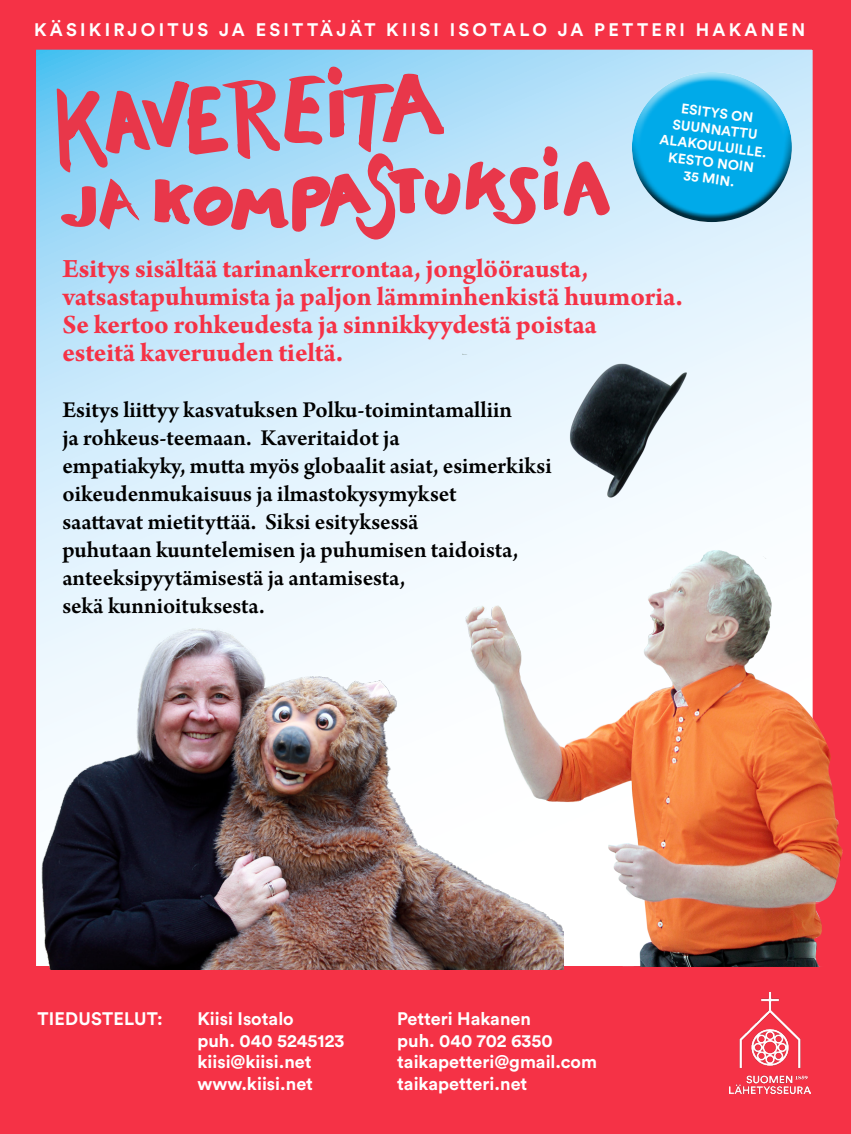
<style>
.page{position:relative;width:851px;height:1134px;background:#fff}
.page>*{position:absolute;margin:0;border:0;box-sizing:border-box;transform-origin:0 0}
.t1{font:700 28px/28px "Arno Pro";letter-spacing:-.005em;color:#f53246}
.t2{font:600 24px/28px "Arno Pro";letter-spacing:-.005em;color:#000}
.t3{font:700 18px/21.6px "Circular Std";color:#fff}
.t4{font:700 18px "Circular Std";letter-spacing:.18em;color:#fff}
.t5{font:700 13.8px/16.4px "Circular Std";color:#fff;text-align:center}
</style>
<div class="page">
<svg style="left:0;top:0;width:850px;height:558px;background:#cbb7cc"></svg>
<div style="left:0;top:966px;width:850px;height:168px;background:#f53246"></div>
<img style="left:729px;top:992px;width:80px;height:101px">
<img style="left:0;top:558px;width:563px;height:411px">
<img style="left:462px;top:310px;width:388px;height:656px">
<svg style="left:57px;top:67px;width:553px;height:173px;background:#baabc4"></svg>
<p class="t4" style="left:34px;top:18px;width:772px">KÄSIKIRJOITUS JA ESITTÄJÄT KIISI ISOTALO JA PETTERI HAKANEN</p>
<p class="t5" style="left:664px;top:98px;width:109px;rotate:7deg">ESITYS ON<br>SUUNNATTU<br>ALAKOULUILLE.<br>KESTO NOIN<br>35 MIN.</p>
<p class="t1" style="left:62px;top:256px;width:621px">Esitys sisältää tarinankerrontaa, jonglöörausta, vatsastapuhumista ja paljon lämminhenkistä huumoria.<br>Se kertoo rohkeudesta ja sinnikkyydestä poistaa<br>esteitä kaveruuden tieltä.</p>
<p class="t2" style="left:62px;top:397px;width:490px">Esitys liittyy kasvatuksen Polku-toimintamalliin<br>ja rohkeus-teemaan. Kaveritaidot ja<br>empatiakyky, mutta myös globaalit asiat, esimerkiksi oikeudenmukaisuus ja ilmastokysymykset<br>saattavat mietityttää. Siksi esityksessä<br>puhutaan kuuntelemisen ja puhumisen taidoista, anteeksipyytämisestä ja antamisesta,<br>sekä kunnioituksesta.</p>
<p class="t3" style="left:38px;top:1008px;width:127px">TIEDUSTELUT:</p>
<p class="t3" style="left:197px;top:1007px;width:148px">Kiisi Isotalo<br>puh. 040 5245123 kiisi@kiisi.net www.kiisi.net</p>
<p class="t3" style="left:397px;top:1007px;width:201px">Petteri Hakanen<br>puh. 040 702 6350 taikapetteri@gmail.com taikapetteri.net</p>
</div>
